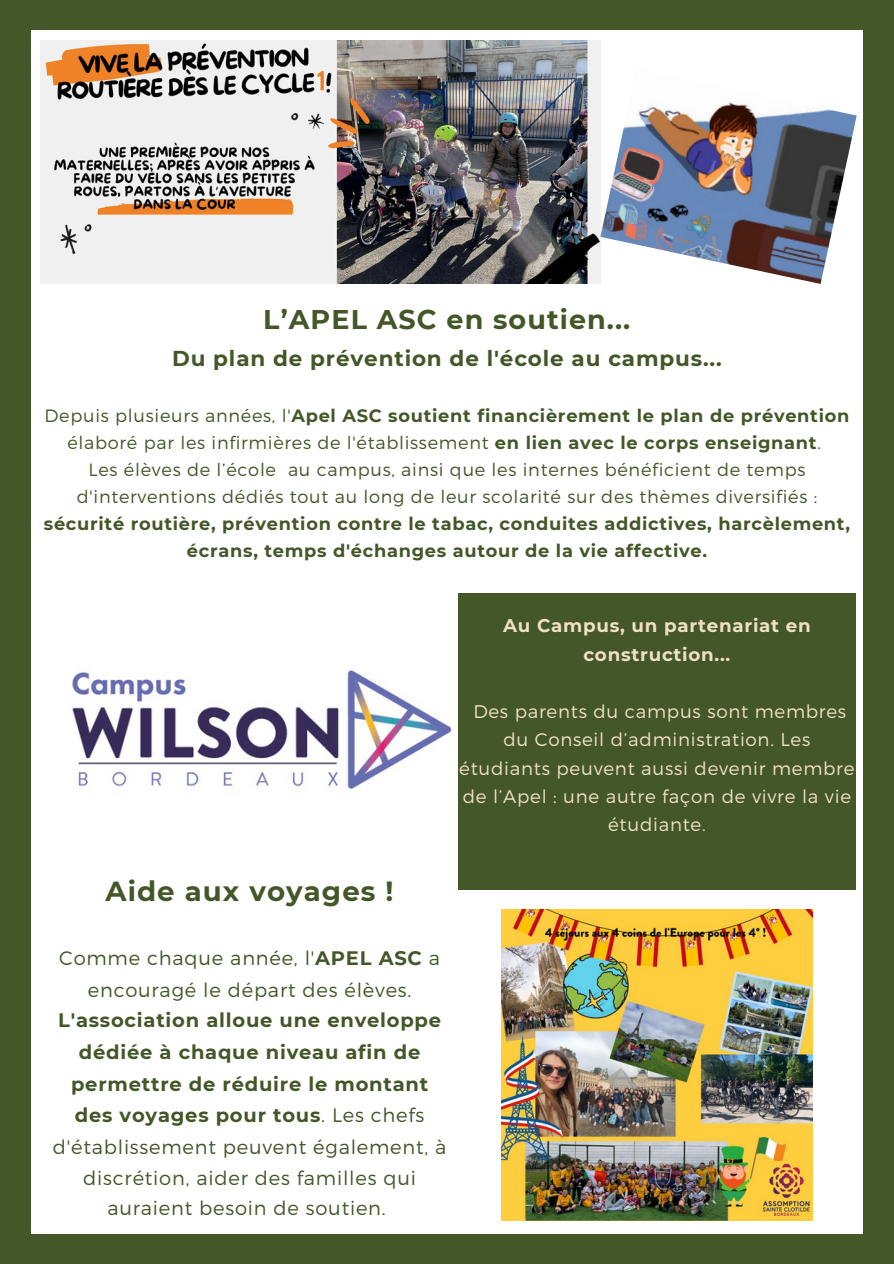
<style>
.page{position:relative;width:894px;height:1264px;background:#fff}
.page>*{position:absolute;margin:0;border:0;box-sizing:border-box;transform-origin:0 0}
.t1{font:700 27.6px "Montserrat";letter-spacing:.04em;color:#435728}
.t2{font:700 27px "Montserrat";letter-spacing:.04em;color:#435728}
.t3{font:700 21.45px "Montserrat";letter-spacing:.04em;color:#435728}
.t4{font:300 19.5px/31.2px "Montserrat";letter-spacing:.04em;color:#435728;text-align:center}
.t5{font:300 18.3px/28.2px "Montserrat";letter-spacing:.04em;color:#f0e1c2;text-align:center}
.t6{font:700 18.3px/29.2px "Montserrat";letter-spacing:.04em;color:#f0e1c2;text-align:center}
.t7{font:300 17.85px/27px "Montserrat";letter-spacing:.04em;color:#435728;text-align:center}
.t8{font:700 17.85px/27px "Montserrat";letter-spacing:.04em;color:#435728;text-align:center}
.s1{font-weight:300}
.s2{font-weight:700}
</style>
<div class="page">
<div style="left:0;top:0;width:893px;height:1263px;background:#435728"></div>
<div style="left:31px;top:30px;width:830px;height:1203px;background:#fff"></div>
<img style="left:40px;top:41px;width:560px;height:243px">
<img style="left:72px;top:670px;width:380px;height:119px">
<div style="left:458px;top:593px;width:397px;height:297px;background:#435728"></div>
<img style="left:501px;top:909px;width:311px;height:311px">
<img style="left:600px;top:68px;width:256px;height:216px">
<p class="t2" style="left:263px;top:303px;width:368px">L’APEL ASC en soutien...</p>
<p class="t3" style="left:172px;top:345px;width:551px">Du plan de prévention de l'école au campus...</p>
<h2 class="t8" style="left:44px;top:401px;width:806px"><span class="s1">Depuis plusieurs années, l'</span>Apel ASC soutient financièrement le plan de prévention <span class="s1">élaboré par les infirmières de l'établissement</span> en lien avec le corps enseignant<span class="s1">.</span></h2>
<p class="t7" style="left:44px;top:455px;width:807px">Les élèves de l’école au campus, ainsi que les internes bénéficient de temps d'interventions dédiés tout au long de leur scolarité sur des thèmes diversifiés : <span class="s2">sécurité routière, prévention contre le tabac, conduites addictives, harcèlement, écrans, temps d'échanges autour de la vie affective.</span></p>
<p class="t6" style="left:503px;top:610px;width:309px">Au Campus, un partenariat en construction...</p>
<h4 class="t5" style="left:459px;top:696px;width:396px">Des parents du campus sont membres du Conseil d’administration. Les étudiants peuvent aussi devenir membre de l’Apel : une autre façon de vivre la vie étudiante.</h4>
<p class="t1" style="left:105px;top:874px;width:289px">Aide aux voyages !</p>
<p class="t4" style="left:53px;top:941px;width:395px">Comme chaque année, l'<span class="s2">APEL ASC</span> a encouragé le départ des élèves.<br><span class="s2">L'association alloue une enveloppe dédiée à chaque niveau afin de permettre de réduire le montant des voyages pour tous</span>. Les chefs d'établissement peuvent également, à discrétion, aider des familles qui auraient besoin de soutien.</p>
</div>
